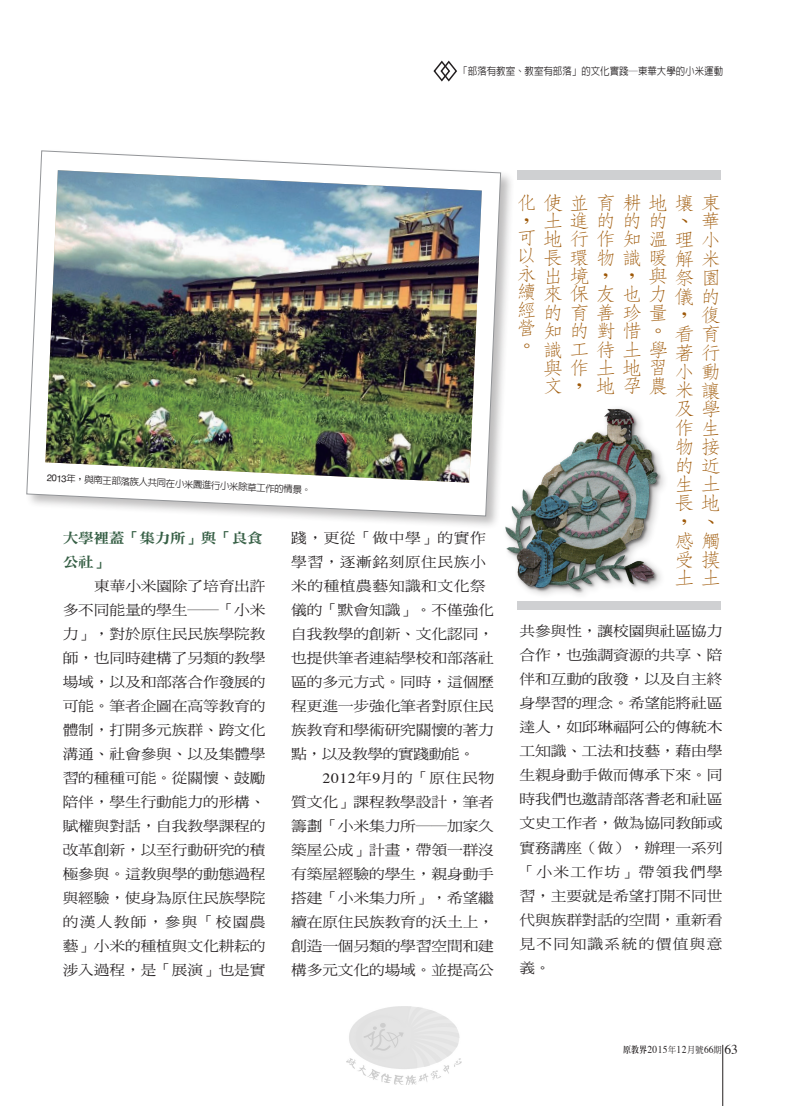
<style>
.page{position:relative;width:808px;height:1106px;background:#fff}
.page>*{position:absolute;margin:0;border:0;box-sizing:border-box;transform-origin:0 0}
.t1{font:300 18.9px/18.8px "AR Fang Song B5 HK";color:#9e5807;scale:1.11 1}
.t2{font:14.1px/24px "DF Ming Std W5";letter-spacing:-.01em;color:#231f20;text-align:justify;scale:1.11 1}
.t3{font:14.1px/24px "DF Ming Std W9";letter-spacing:-.025em;color:#365f45;scale:1.11 1}
.t4{font:500 10.5px "AR Hei B5";color:#231f20;scale:.9 1}
.t5{font:10.5px "Times";letter-spacing:.05em;color:#231f20;scale:.9 1}
.t6{font:500 9.6px "AR Hei B5";color:#231f20}
.s1{font-family:"Helvetica Neue";font-weight:400}
.s2{font-family:"Times"}
.s3{font-family:"AR Ming B5";font-weight:800;font-size:9px}
.s4{font-family:"DF Ming Std W5";font-size:9px}
.s5{font-size:13.5px}
</style>
<div class="page">
<hr style="left:722px;top:1044px;width:1px;height:62px;background:#231f20">
<div style="left:517px;top:601px;width:204px;height:8px;background:#cfd0d2"></div>
<div style="left:517px;top:170px;width:204px;height:10px;background:#cfd0d2"></div>
<img style="left:505px;top:408px;width:155px;height:184px">
<svg style="left:433px;top:60px;width:24px;height:22px"></svg>
<div style="left:25px;top:149px;width:490px;height:381px;background:#231f20;opacity:.3"></div>
<svg style="left:26px;top:150px;width:475px;height:366px"></svg>
<img style="left:45px;top:170px;width:437px;height:312px">
<img style="left:347px;top:1006px;width:114px;height:78px">
<p class="t4" style="left:458px;top:66px;width:295px">「部落有教室、教室有部落」的文化實踐─東華大學的小米運動</p>
<p class="t6" style="left:47px;top:472px;width:266px;rotate:3deg"><span class="s1">2013</span>年，與南王部落族人共同在小米園進行小米除草工作的情景。</p>
<p class="t3" style="left:63px;top:525px;width:182px">大學裡蓋「集力所」與「良食公社」</p>
<p class="t2" style="left:63px;top:573px;width:184px;text-indent:32px">東華小米園除了培育出許多不同能量的學生――「小米力」，對於原住民民族學院教師，也同時建構了另類的教學場域，以及和部落合作發展的可能。筆者企圖在高等教育的體制，打開多元族群、跨文化溝通、社會參與、以及集體學習的種種可能。從關懷、鼓勵陪伴，學生行動能力的形構、賦權與對話，自我教學課程的改革創新，以至行動研究的積極參與。這教與學的動態過程與經驗，使身為原住民族學院的漢人教師，參與「校園農藝」小米的種植與文化耕耘的涉入過程，是「展演」也是實</p>
<p class="t2" style="left:291px;top:525px;width:184px;text-align:left">踐，更從「做中學」的實作學習，逐漸銘刻原住民族小米的種植農藝知識和文化祭儀的「默會知識」。不僅強化自我教學的創新、文化認同，也提供筆者連結學校和部落社區的多元方式。同時，這個歷程更進一步強化筆者對原住民族教育和學術研究關懷的著力點，以及教學的實踐動能。</p>
<p class="t2" style="left:291px;top:765px;width:184px;text-indent:32px"><span class="s2">2012</span>年<span class="s2">9</span>月的「原住民物質文化」課程教學設計，筆者籌劃「小米集力所――加家久築屋公成」計畫，帶領一群沒有築屋經驗的學生，親身動手搭建「小米集力所」，希望繼續在原住民族教育的沃土上，創造一個另類的學習空間和建構多元文化的場域。並提高公</p>
<h1 class="t1" style="left:517px;top:193px;width:185px;line-height:18.3px">化使並育耕地壤東，<br>可地行作知溫理小</h1>
<h1 class="t1" style="left:517px;top:247px;width:40px">以<br>永出</h1>
<h1 class="t1" style="left:517px;top:283px;width:18px;line-height:18px;text-align:justify">續經營。</h1>
<h1 class="t1" style="left:543px;top:202px;width:160px;line-height:36.8px">土進的<br>長環物識暖解米來保友也力</h1>
<h1 class="t1" style="left:543px;top:303px;width:113px;line-height:18.3px">的<br>知的<br>識工待土學與作土地習文，</h1>
<h1 class="t1" style="left:700px;top:212px;width:18px">華</h1>
<h1 class="t1" style="left:622px;top:211px;width:17px">的</h1>
<h1 class="t1" style="left:648px;top:211px;width:17px">的</h1>
<h1 class="t1" style="left:648px;top:268px;width:65px">與祭園</h1>
<h1 class="t1" style="left:674px;top:212px;width:13px">、</h1>
<h1 class="t1" style="left:569px;top:257px;width:89px;line-height:36.8px">境，<br>育善珍量</h1>
<h1 class="t1" style="left:595px;top:322px;width:61px">對惜。</h1>
<h1 class="t1" style="left:595px;top:377px;width:66px">地孕農</h1>
<h1 class="t1" style="left:622px;top:266px;width:12px">，</h1>
<h1 class="t1" style="left:674px;top:287px;width:42px">儀的，<br>看育著行小動米讓及學作生物接的<br>生土長地，<br>感觸受摸土土</h1>
<h1 class="t1" style="left:700px;top:306px;width:19px">復</h1>
<h1 class="t1" style="left:700px;top:456px;width:19px">近</h1>
<h1 class="t1" style="left:700px;top:512px;width:13px">、</h1>
<p class="t2" style="left:519px;top:619px;width:184px">共參與性，讓校園與社區協力合作，也強調資源的共享、陪伴和互動的啟發，以及自主終身學習的理念。希望能將社區達人，如邱琳福阿公的傳統木工知識、工法和技藝，藉由學生親身動手做而傳承下來。同時我們也邀請部落耆老和社區文史工作者，做為協同教師或實務講座（做），辦理一系列「小米工作坊」帶領我們學習，主要就是希望打開不同世代與族群對話的空間，重新看見不同知識系統的價值與意義。</p>
<p class="t5" style="left:623px;top:1039px;width:129px"><span class="s3">原教界</span>2015<span class="s4">年</span>12<span class="s4">月號</span>66<span class="s4">期</span> <span class="s5">63</span></p>
</div>
